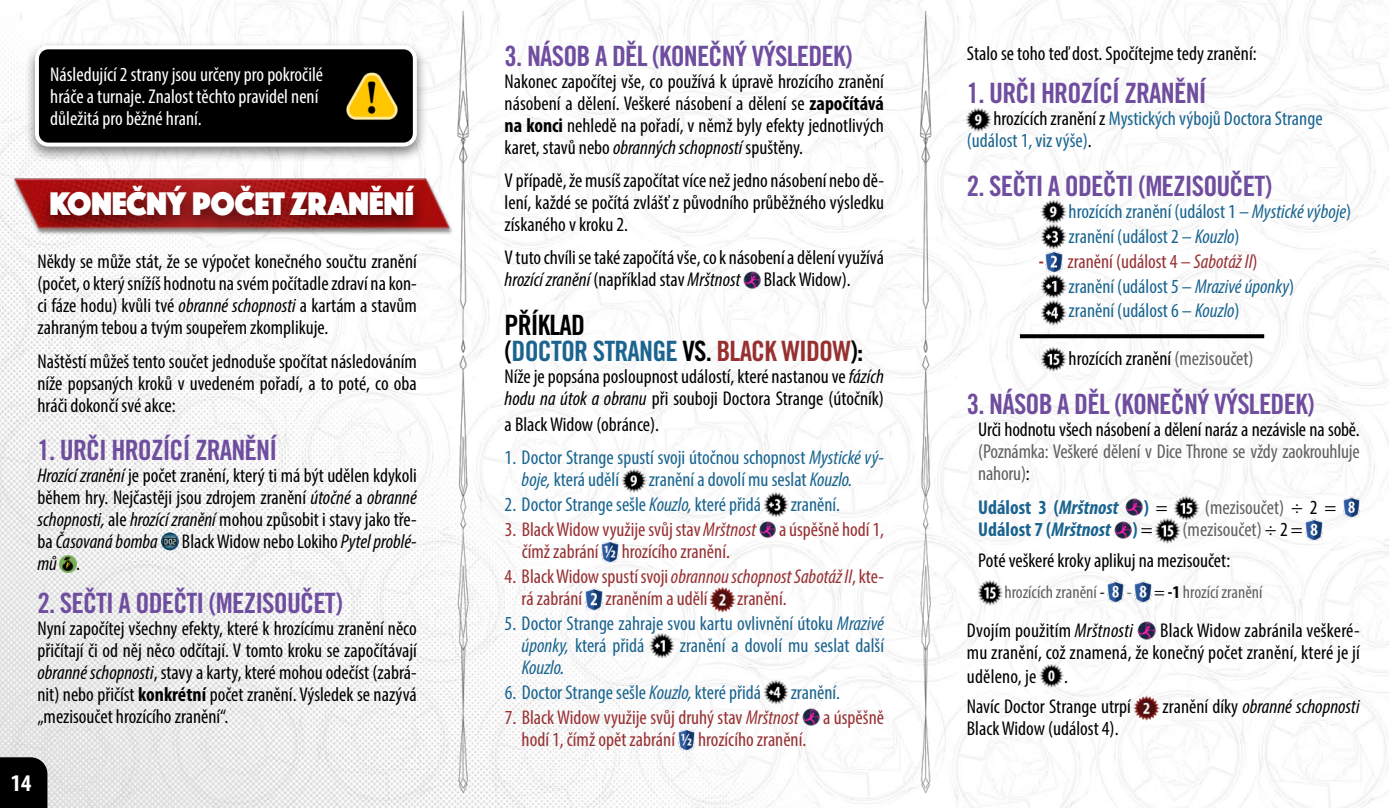
<style>
.page{position:relative;width:1389px;height:808px;background:#fff}
.page>*{position:absolute;margin:0;border:0;box-sizing:border-box;transform-origin:0 0}
.t1{font:34px "Phosphate Pro Solid";letter-spacing:-.01em;color:#fff}
.t2{font:28px "Trade Gothic Bold Cond Twenty";letter-spacing:-.03em;color:#6f4d9f}
.t3{font:28px/26px "Trade Gothic Bold Cond Twenty";letter-spacing:-.03em;color:#000}
.t4{font:700 condensed 24px "Myriad Pro";color:#fff}
.t5{font:condensed 20px/22px "Myriad Pro";color:#000;text-align:justify}
.t6{font:condensed 20px/24.8px "Myriad Pro";color:#196590}
.t7{font:condensed 20px/22px "Myriad Pro";color:#983133}
.t8{font:condensed 20px/22px "Myriad Pro";color:#fff}
.t9{font:condensed 20px/22px "Myriad Pro";color:#1b648f}
.t10{font:condensed 20px/22px "Myriad Pro";letter-spacing:-.01em;color:#606060}
.t11{font:700 condensed 20px "Myriad Pro";color:#1b648f}
.t12{font:italic condensed 20px "Myriad Pro";color:#000}
.t13{font:italic condensed 20px "Myriad Pro";color:#1b648f}
.t14{font:condensed 18px "Myriad Pro";color:#606060}
.s1{font-style:italic}
.s2{font-weight:700}
.s3{color:#1b648f}
.s4{color:#973031}
.s5{color:#000}
.s6{font-weight:700;color:#983133}
.s7{color:#983133}
.s8{font-style:italic;color:#983133}
.s9{color:#606060}
.s10{font-weight:400;color:#000}
.s11{font-weight:700;color:#000}
.s12{font-style:normal}
</style>
<div class="page">
<img style="left:0;top:0;width:1389px;height:808px">
<img style="left:412px;top:0;width:101px;height:808px">
<img style="left:875px;top:0;width:101px;height:808px">
<div style="left:0;top:757px;width:47px;height:51px;background:#000"></div>
<img style="left:5px;top:158px;width:457px;height:87px">
<img style="left:161px;top:532px;width:18px;height:18px;border-radius:9px">
<img style="left:60px;top:555px;width:17px;height:17px">
<img style="left:743px;top:271px;width:18px;height:17px">
<img style="left:621px;top:468px;width:26px;height:24px">
<img style="left:763px;top:492px;width:26px;height:24px">
<img style="left:759px;top:521px;width:17px;height:17px">
<img style="left:602px;top:540px;width:17px;height:23px">
<img style="left:585px;top:587px;width:17px;height:23px">
<img style="left:710px;top:587px;width:25px;height:25px">
<img style="left:649px;top:633px;width:26px;height:24px">
<img style="left:763px;top:680px;width:26px;height:24px">
<img style="left:802px;top:708px;width:18px;height:18px">
<img style="left:678px;top:728px;width:17px;height:22px">
<img style="left:966px;top:107px;width:25px;height:24px">
<img style="left:1041px;top:200px;width:26px;height:48px">
<img style="left:1046px;top:250px;width:17px;height:23px">
<img style="left:1041px;top:274px;width:26px;height:24px">
<img style="left:1041px;top:300px;width:26px;height:25px">
<svg style="left:1020px;top:334px;width:244px;height:4px"></svg>
<img style="left:1041px;top:346px;width:26px;height:26px">
<img style="left:1125px;top:497px;width:19px;height:19px">
<img style="left:1174px;top:495px;width:25px;height:26px">
<img style="left:1343px;top:496px;width:17px;height:22px">
<img style="left:1114px;top:520px;width:19px;height:19px">
<img style="left:1155px;top:518px;width:26px;height:25px">
<img style="left:1306px;top:519px;width:16px;height:21px">
<img style="left:977px;top:579px;width:26px;height:26px">
<img style="left:1108px;top:580px;width:16px;height:22px">
<img style="left:1135px;top:580px;width:16px;height:22px">
<img style="left:1137px;top:621px;width:19px;height:19px">
<img style="left:1040px;top:663px;width:24px;height:24px">
<img style="left:1134px;top:695px;width:26px;height:26px">
<div style="left:24px;top:40px;width:404px;height:123px;background:#000;opacity:.52"></div>
<div style="left:37px;top:47px;width:378px;height:98px;background:#000;border-radius:11px"></div>
<div style="left:35px;top:45px;width:382px;height:102px;border:4px solid #fff;border-radius:11px"></div>
<img style="left:346px;top:72px;width:52px;height:48px">
<div style="left:36px;top:179px;width:391px;height:57px;background:#000;opacity:.54"></div>
<p class="t8" style="left:50px;top:64px;width:274px">Následující 2 strany jsou určeny pro pokročilé hráče a turnaje. Znalost těchto pravidel není důležitá pro běžné hraní.</p>
<h1 class="t1" style="left:50px;top:180px;width:366px">KONEČNÝ POČET ZRANĚNÍ</h1>
<p class="t5" style="left:38px;top:250px;width:381px">Někdy se může stát, že se výpočet konečného součtu zranění (počet, o který snížíš hodnotu na svém počítadle zdraví na kon&shy;ci fáze hodu) kvůli tvé <span class="s1">obranné schopnosti</span> a kartám a stavům zahraným tebou a tvým soupeřem zkomplikuje.</p>
<p class="t5" style="left:38px;top:350px;width:381px">Naštěstí můžeš tento součet jednoduše spočítat následováním níže popsaných kroků v uvedeném pořadí, a to poté, co oba hráči dokončí své akce:</p>
<h2 class="t2" style="left:38px;top:433px;width:241px">1. URČI HROZÍCÍ ZRANĚNÍ</h2>
<p class="t5" style="left:37px;top:464px;width:381px"><span class="s1">Hrozící zranění</span> je počet zranění, který ti má být udělen kdykoli během hry. Nejčastěji jsou zdrojem zranění <span class="s1">útočné</span> a <span class="s1">obranné schopnosti,</span> ale <span class="s1">hrozící zranění</span> mohou způsobit i stavy jako tře&shy;ba <span class="s1">Časovaná bomba</span> Black Widow nebo Lokiho <span class="s1">Pytel problé&shy;mů .</span></p>
<h2 class="t2" style="left:38px;top:586px;width:307px">2. SEČTI A ODEČTI (MEZISOUČET)</h2>
<p class="t5" style="left:38px;top:618px;width:381px">Nyní započítej všechny efekty, které k hrozícímu zranění něco přičítají či od něj něco odčítají. V tomto kroku se započítávají <span class="s1">obranné schopnosti</span>, stavy a karty, které mohou odečíst (zabrá&shy;nit) nebo přičíst <span class="s2">konkrétní</span> počet zranění. Výsledek se nazývá „mezisoučet hrozícího zranění“.</p>
<p class="t4" style="left:11px;top:767px;width:22px">14</p>
<h2 class="t2" style="left:505px;top:39px;width:349px">3. NÁSOB A DĚL (KONEČNÝ VÝSLEDEK)</h2>
<p class="t5" style="left:505px;top:70px;width:381px">Nakonec započítej vše, co používá k úpravě hrozícího zranění násobení a dělení. Veškeré násobení a dělení se <span class="s2">započítává na konci</span> nehledě na pořadí, v němž byly efekty jednotlivých karet, stavů nebo <span class="s1">obranných schopností</span> spuštěny.</p>
<p class="t5" style="left:505px;top:169px;width:381px">V případě, že musíš započítat více než jedno násobení nebo dě&shy;lení, každé se počítá zvlášť z původního průběžného výsledku získaného v kroku 2.</p>
<p class="t5" style="left:505px;top:246px;width:381px">V tuto chvíli se také započítá vše, co k násobení a dělení využívá <span class="s1">hrozící zranění</span> (například stav <span class="s1">Mrštnost</span> Black Widow).</p>
<h2 class="t3" style="left:505px;top:312px;width:360px">PŘÍKLAD<br>(<span class="s3">DOCTOR STRANGE</span> VS. <span class="s4">BLACK WIDOW</span>):</h2>
<p class="t5" style="left:505px;top:365px;width:381px">Níže je popsána posloupnost událostí, které nastanou ve <span class="s1">fázích hodu na útok a obranu</span> při souboji Doctora Strange (útočník)</p>
<p class="t5" style="left:505px;top:413px;width:156px">a Black Widow (obránce).</p>
<p class="t6" style="left:522px;top:446px;width:364px;line-height:22px;text-indent:-17px">1. Doctor Strange spustí svoji útočnou schopnost <span class="s1">Mystické vý&shy;boje,</span> která udělí</p>
<p class="t6" style="left:649px;top:467px;width:205px">zranění a dovolí mu seslat <span class="s1">Kouzlo.</span></p>
<p class="t6" style="left:505px;top:492px;width:258px">2. Doctor Strange sešle <span class="s1">Kouzlo,</span> které přidá</p>
<p class="t6" style="left:791px;top:492px;width:51px">zranění.</p>
<p class="t7" style="left:522px;top:518px;width:364px;text-indent:-17px">3. Black Widow využije svůj stav <span class="s1">Mrštnost</span> a úspěšně hodí 1, čímž zabrání hrozícího zranění.</p>
<p class="t7" style="left:522px;top:565px;width:364px;text-indent:-17px">4. Black Widow spustí svoji <span class="s1">obrannou schopnost Sabotáž II</span>, kte&shy;rá zabrání zraněním a udělí</p>
<p class="t7" style="left:737px;top:587px;width:51px">zranění.</p>
<p class="t9" style="left:522px;top:612px;width:364px;text-indent:-17px">5. Doctor Strange zahraje svou kartu ovlivnění útoku <span class="s1">Mrazivé úponky,</span> která přidá</p>
<p class="t9" style="left:680px;top:634px;width:206px">zranění a dovolí mu seslat další</p>
<p class="t13" style="left:522px;top:655px;width:44px">Kouzlo.</p>
<p class="t6" style="left:505px;top:679px;width:258px">6. Doctor Strange sešle <span class="s1">Kouzlo,</span> které přidá</p>
<p class="t6" style="left:791px;top:679px;width:51px">zranění.</p>
<p class="t7" style="left:522px;top:706px;width:364px;text-indent:-17px">7. Black Widow využije svůj druhý stav <span class="s1">Mrštnost</span> a úspěšně hodí 1, čímž opět zabrání hrozícího zranění.</p>
<p class="t5" style="left:967px;top:42px;width:291px">Stalo se toho teď dost. Spočítejme tedy zranění:</p>
<h2 class="t2" style="left:967px;top:76px;width:241px">1. URČI HROZÍCÍ ZRANĚNÍ</h2>
<p class="t6" style="left:967px;top:107px;width:357px;line-height:22px;text-indent:26px"><span class="s5">hrozících zranění z</span> Mystických výbojů Doctora Strange (událost 1, viz výše)<span class="s5">.</span></p>
<h2 class="t2" style="left:967px;top:169px;width:307px">2. SEČTI A ODEČTI (MEZISOUČET)</h2>
<p class="t6" style="left:1069px;top:199px;width:284px">hrozících zranění (událost 1 – <span class="s1">Mystické výboje</span>) zranění (událost 2 – <span class="s1">Kouzlo</span>)</p>
<p class="t6" style="left:1069px;top:248px;width:227px;text-indent:-30px"><span class="s6">-</span> <span class="s7">zranění (událost 4 –</span> <span class="s8">Sabotáž II</span><span class="s7">) </span>zranění (událost 5 – <span class="s1">Mrazivé úponky</span>) zranění (událost 6 – <span class="s1">Kouzlo</span>)</p>
<p class="t5" style="left:1069px;top:347px;width:187px">hrozících zranění <span class="s9">(mezisoučet)</span></p>
<h2 class="t2" style="left:967px;top:387px;width:349px">3. NÁSOB A DĚL (KONEČNÝ VÝSLEDEK)</h2>
<p class="t5" style="left:978px;top:418px;width:383px">Urči hodnotu všech násobení a dělení naráz a nezávisle na sobě.</p>
<p class="t10" style="left:978px;top:440px;width:383px">(Poznámka: Veškeré dělení v Dice Throne se vždy zaokrouhluje nahoru)<span class="s5">:</span></p>
<p class="t11" style="left:978px;top:494px;width:142px">Událost 3 (<span class="s1">Mrštnost</span></p>
<p class="t11" style="left:1144px;top:495px;width:26px">) <span class="s10">=</span></p>
<p class="t10" style="left:1205px;top:496px;width:133px">(mezisoučet) <span class="s5">÷ 2 =</span></p>
<p class="t11" style="left:978px;top:517px;width:176px">Událost 7 (<span class="s1">Mrštnost</span> ) <span class="s10">=</span></p>
<p class="t5" style="left:978px;top:514px;width:326px;line-height:30.6px;text-indent:204px"><span class="s9">(mezisoučet)</span> ÷ 2 =<br>Poté veškeré kroky aplikuj na mezisoučet:</p>
<p class="t14" style="left:1004px;top:581px;width:260px">hrozících zranění <span class="s5">-</span> - <span class="s5">=</span> <span class="s11">-1</span> hrozící zranění</p>
<p class="t5" style="left:967px;top:619px;width:168px">Dvojím použitím <span class="s1">Mrštnosti</span></p>
<p class="t5" style="left:967px;top:619px;width:394px;line-height:22.6px;text-indent:193px">Black Widow zabránila veškeré&shy;mu zranění, což znamená, že konečný počet zranění, které je jí uděleno, je</p>
<p class="t5" style="left:967px;top:660px;width:165px;line-height:30.8px;text-indent:97px">.<br>Navíc Doctor Strange utrpí</p>
<p class="t12" style="left:1163px;top:695px;width:198px"><span class="s12">zranění díky</span> obranné schopnosti</p>
<p class="t5" style="left:967px;top:717px;width:153px">Black Widow (událost 4).</p>
</div>
